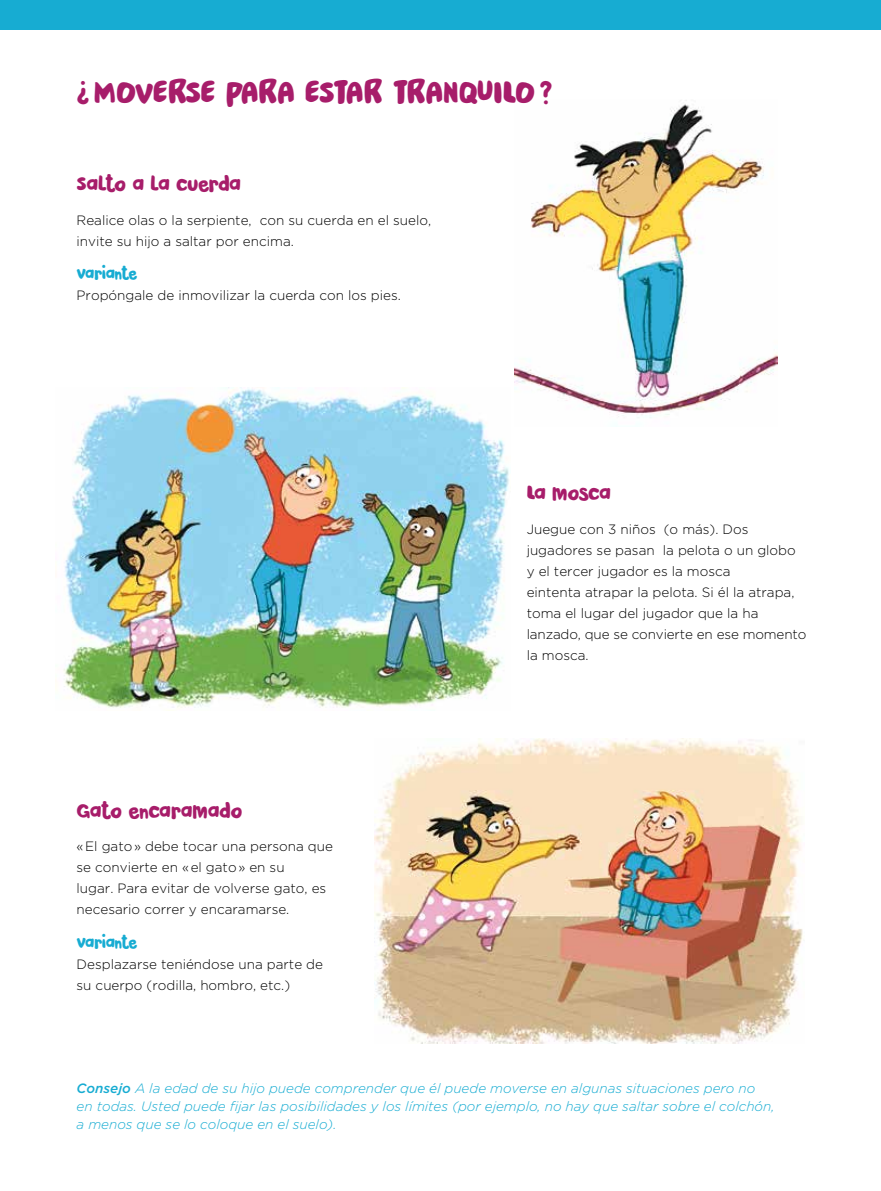
<style>
.page{position:relative;width:881px;height:1191px;background:#fff}
.page>*{position:absolute;margin:0;border:0;box-sizing:border-box;transform-origin:0 0}
.t1{font:33px "Pardesi";letter-spacing:-.025em;color:#a71d6a}
.t2{font:21px "Pardesi";letter-spacing:-.03em;color:#a71d6a}
.t3{font:16.5px "Pardesi";letter-spacing:-.05em;color:#17acd2}
.t4{font:300 13.5px/21px "Gotham";color:#000}
.t5{font:italic 300 13.5px/18px "Gotham";color:#17acd2}
.s1{font-weight:500}
</style>
<div class="page">
<div style="left:0;top:0;width:880px;height:30px;background:#17acd2"></div>
<img style="left:374px;top:738px;width:429px;height:305px">
<img style="left:63px;top:388px;width:446px;height:323px">
<img style="left:514px;top:100px;width:263px;height:318px">
<h1 class="t1" style="left:77px;top:68px;width:477px">¿MOVERSE PARA ESTAR TRANQUILO?</h1>
<h2 class="t2" style="left:77px;top:168px;width:166px">SALTO A LA CUERDA</h2>
<p class="t4" style="left:77px;top:209px;width:356px">Realice olas o la serpiente, con su cuerda en el suelo, invite su hijo a saltar por encima.</p>
<p class="t3" style="left:77px;top:261px;width:62px">VARIANTE</p>
<p class="t4" style="left:77px;top:285px;width:325px">Propóngale de inmovilizar la cuerda con los pies.</p>
<h2 class="t2" style="left:77px;top:795px;width:167px">GATO ENCARAMADO</h2>
<p class="t4" style="left:77px;top:836px;width:258px">«El gato» debe tocar una persona que se convierte en «el gato» en su<br>lugar. Para evitar de volverse gato, es necesario correr y encaramarse.</p>
<p class="t3" style="left:77px;top:930px;width:62px">VARIANTE</p>
<p class="t4" style="left:77px;top:953px;width:248px">Desplazarse teniéndose una parte de su cuerpo (rodilla, hombro, etc.)</p>
<h2 class="t2" style="left:526px;top:477px;width:86px">LA MOSCA</h2>
<p class="t4" style="left:526px;top:518px;width:281px">Juegue con 3 niños (o más). Dos jugadores se pasan la pelota o un globo y el tercer jugador es la mosca<br>eintenta atrapar la pelota. Si él la atrapa, toma el lugar del jugador que la ha lanzado, que se convierte en ese momento la mosca.</p>
<p class="t5" style="left:77px;top:1078px;width:699px"><span class="s1">Consejo</span> A la edad de su hijo puede comprender que él puede moverse en algunas situaciones pero no en todas. Usted puede fijar las posibilidades y los límites (por ejemplo, no hay que saltar sobre el colchón, a menos que se lo coloque en el suelo).</p>
</div>
